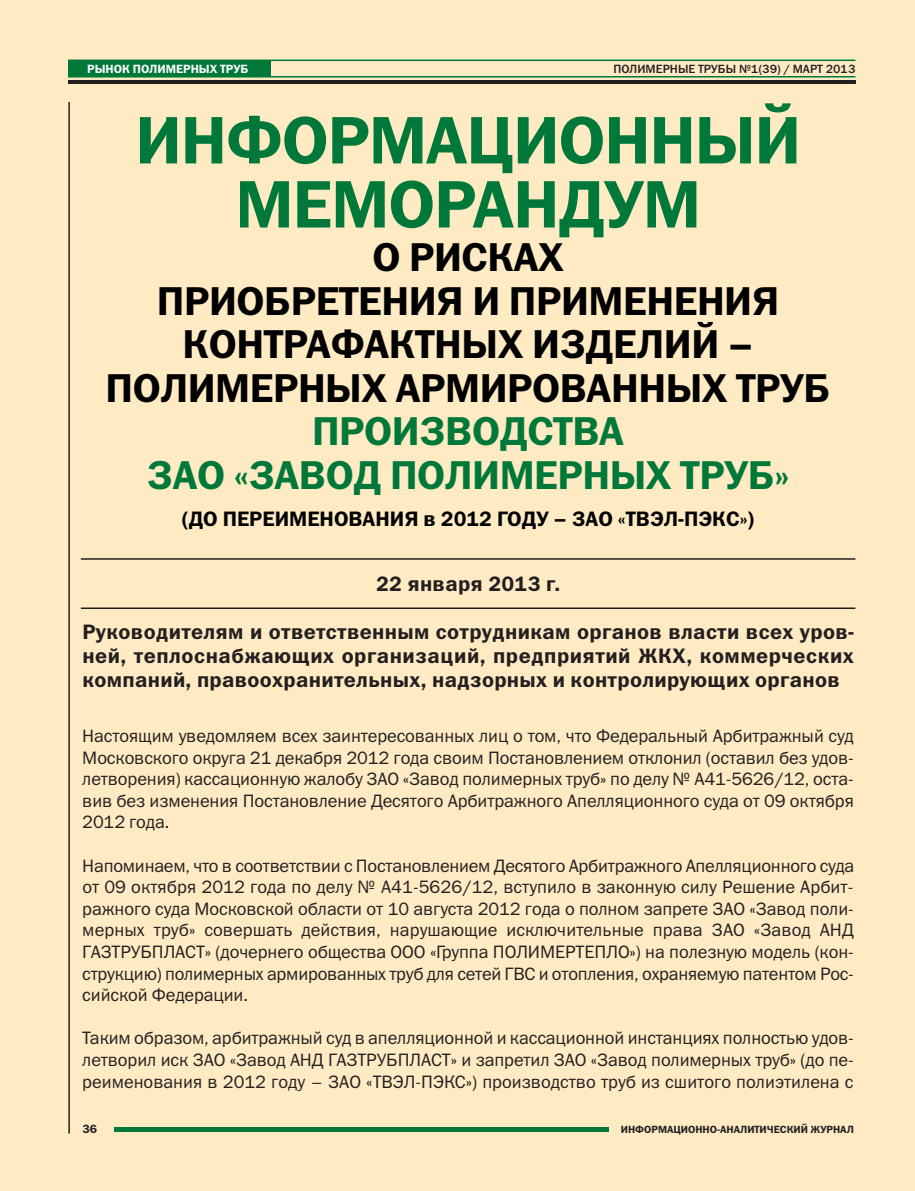
<style>
.page{position:relative;width:915px;height:1191px;background:#fff}
.page>*{position:absolute;margin:0;border:0;box-sizing:border-box;transform-origin:0 0}
.t1{font:67.5px/64.1px "Franklin Gothic Demi C";letter-spacing:-.015em;color:#00783a;text-align:center}
.t2{font:40.5px/43.5px "Franklin Gothic Demi C";letter-spacing:-.01em;color:#010000;text-align:center}
.t3{font:40.5px/43.5px "Franklin Gothic Demi C";letter-spacing:-.01em;color:#00783a;text-align:center}
.t4{font:21px/24px "Franklin Gothic Demi C";letter-spacing:.015em;color:#231f20;text-align:justify}
.t5{font:21px "Franklin Gothic Demi C";color:#010000}
.t6{font:18px/21.6px "Franklin Gothic Book C";letter-spacing:-.005em;color:#231f20;text-align:justify}
.t7{font:12px "Franklin Gothic Medium C";color:#231f20}
.t8{font:12px "Franklin Gothic Demi C";color:#fff}
.t9{font:12px "Franklin Gothic Demi C";color:#231f20}
.t10{font:10.5px "Franklin Gothic Demi C";color:#231f20}
</style>
<div class="page">
<div style="left:0;top:0;width:914px;height:1191px;background:#feeac3"></div>
<hr style="left:68px;top:102px;width:2px;height:1031px;background:#231f20">
<hr style="left:114px;top:1127px;width:494px;height:4px;background:#00783a">
<hr style="left:68px;top:76px;width:787px;height:1px;background:#00783a">
<hr style="left:68px;top:60px;width:787px;height:1px;background:#00783a">
<hr style="left:68px;top:80px;width:787px;height:3px;background:#231f20">
<div style="left:68px;top:60px;width:202px;height:16px;background:#00783a"></div>
<hr style="left:81px;top:558px;width:774px;height:2px;background:#231f20">
<hr style="left:81px;top:607px;width:774px;height:2px;background:#231f20">
<p class="t8" style="left:87px;top:62px;width:163px">РЫНОК ПОЛИМЕРНЫХ ТРУБ</p>
<p class="t7" style="left:613px;top:62px;width:243px">ПОЛИМЕРНЫЕ ТРУБЫ №1(39) / МАРТ 2013</p>
<h1 class="t1" style="left:135px;top:108px;width:667px">ИНФОРМАЦИОННЫЙ<br>МЕМОРАНДУМ</h1>
<h2 class="t2" style="left:105px;top:235px;width:726px">О РИСКАХ<br>ПРИОБРЕТЕНИЯ И ПРИМЕНЕНИЯ<br>КОНТРАФАКТНЫХ ИЗДЕЛИЙ –<br>ПОЛИМЕРНЫХ АРМИРОВАННЫХ ТРУБ</h2>
<h2 class="t3" style="left:147px;top:409px;width:644px">ПРОИЗВОДСТВА<br>ЗАО «ЗАВОД ПОЛИМЕРНЫХ ТРУБ»</h2>
<p class="t5" style="left:182px;top:506px;width:573px">(ДО ПЕРЕИМЕНОВАНИЯ в 2012 ГОДУ – ЗАО «ТВЭЛ-ПЭКС»)</p>
<p class="t4" style="left:376px;top:572px;width:186px">22 января 2013 г.</p>
<p class="t4" style="left:82px;top:620px;width:773px">Руководителям и ответственным сотрудникам органов власти всех уров&shy;ней, теплоснабжающих организаций, предприятий ЖКХ, коммерческих компаний, правоохранительных, надзорных и контролирующих органов</p>
<p class="t6" style="left:82px;top:725px;width:772px">Настоящим уведомляем всех заинтересованных лиц о том, что Федеральный Арбитражный суд Московского округа 21 декабря 2012 года своим Постановлением отклонил (оставил без удов&shy;летворения) кассационную жалобу ЗАО «Завод полимерных труб» по делу № А41-5626/12, оста&shy;вив без изменения Постановление Десятого Арбитражного Апелляционного суда от 09 октября 2012 года.</p>
<p class="t6" style="left:82px;top:854px;width:773px">Напоминаем, что в соответствии с Постановлением Десятого Арбитражного Апелляционного суда от 09 октября 2012 года по делу № А41-5626/12, вступило в законную силу Решение Арбит&shy;ражного суда Московской области от 10 августа 2012 года о полном запрете ЗАО «Завод поли&shy;мерных труб» совершать действия, нарушающие исключительные права ЗАО «Завод АНД ГАЗТРУБПЛАСТ» (дочернего общества ООО «Группа ПОЛИМЕРТЕПЛО») на полезную модель (кон&shy;струкцию) полимерных армированных труб для сетей ГВС и отопления, охраняемую патентом Рос&shy;сийской Федерации.</p>
<p class="t6" style="left:82px;top:1027px;width:772px">Таким образом, арбитражный суд в апелляционной и кассационной инстанциях полностью удов&shy;летворил иск ЗАО «Завод АНД ГАЗТРУБПЛАСТ» и запретил ЗАО «Завод полимерных труб» (до пе&shy;реименования в 2012 году – ЗАО «ТВЭЛ-ПЭКС») производство труб из сшитого полиэтилена с</p>
<p class="t9" style="left:82px;top:1122px;width:16px">36</p>
<p class="t10" style="left:620px;top:1122px;width:234px">ИНФОРМАЦИОННО-АНАЛИТИЧЕСКИЙ ЖУРНАЛ</p>
</div>
